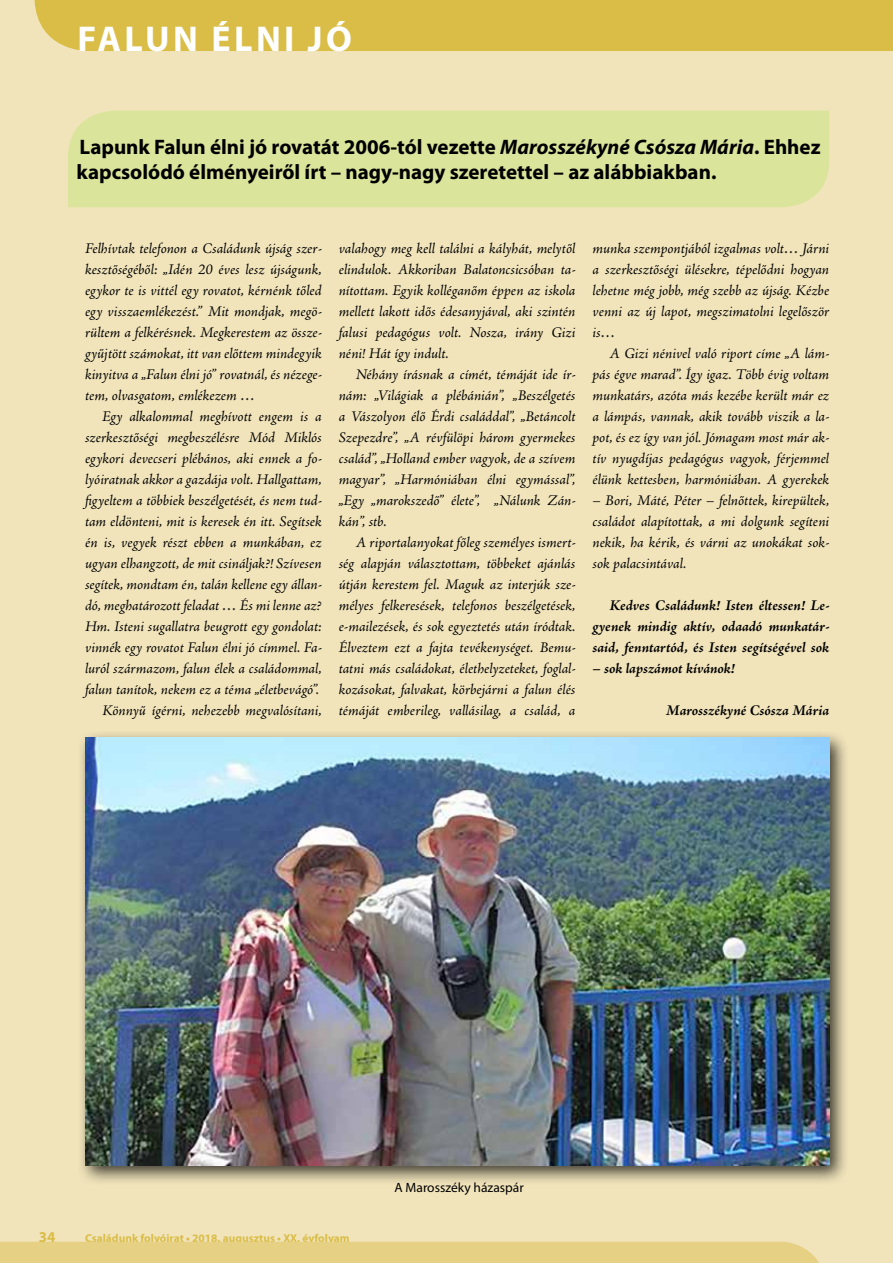
<style>
.page{position:relative;width:893px;height:1263px;background:#f1e4bb}
.page>*{position:absolute;margin:0;border:0;box-sizing:border-box;transform-origin:0 0}
.t1{font:700 36px "Myriad Pro";letter-spacing:.095em;color:#fff}
.t2{font:700 21px/25.2px "Myriad Pro";color:#000}
.t3{font:italic 15px/21px "Adobe Jenson Pro";letter-spacing:-.005em;color:#000;text-align:justify}
.t4{font:italic 700 15px/21px "Adobe Jenson Pro";letter-spacing:-.005em;color:#000;text-align:justify}
.t5{font:700 15px "Myriad Pro";color:#dabd46}
.t6{font:13.5px "Myriad Pro";color:#000}
.t7{font:700 11.4px "Myriad Pro";color:#dabd46}
.s1{font-style:italic}
</style>
<div class="page">
<div style="left:35px;top:0;width:858px;height:51px;background:#dabd46"></div>
<div style="left:0;top:1242px;width:819px;height:21px;background:#e6d084"></div>
<div style="left:68px;top:111px;width:761px;height:96px;background:#dae49b"></div>
<div style="left:77px;top:729px;width:772px;height:456px;background:#000;opacity:.75"></div>
<img style="left:85px;top:738px;width:744px;height:427px">
<h1 class="t1" style="left:78px;top:15px;width:276px">FALUN ÉLNI JÓ</h1>
<h2 class="t2" style="left:77px;top:134px;width:745px">Lapunk Falun élni jó rovatát 2006-tól vezette <span class="s1">Marosszékyné Csósza Mária</span>. Ehhez kapcsolódó élményeiről írt – nagy-nagy szeretettel – az alábbiakban.</h2>
<p class="t3" style="left:85px;top:239px;width:238px">Felhívtak telefonon a Családunk újság szer&shy;kesztőségéből: „Idén 20 éves lesz újságunk, egykor te is vittél egy rovatot, kérnénk tőled egy visszaemlékezést.” Mit mondjak, megö&shy;rültem a felkérésnek. Megkerestem az össze&shy;gyűjtött számokat, itt van előttem mindegyik kinyitva a „Falun élni jó” rovatnál, és nézege&shy;tem, olvasgatom, emlékezem …</p>
<p class="t3" style="left:85px;top:407px;width:238px;text-align:right">Egy alkalommal meghívott engem is a szerkesztőségi megbeszélésre Mód Miklós egykori devecseri plébános, aki ennek a fo&shy;lyóiratnak akkor a gazdája volt. Hallgattam, figyeltem a többiek beszélgetését, és nem tud&shy;tam eldönteni, mit is keresek én itt. Segítsek én is, vegyek részt ebben a munkában, ez ugyan elhangzott, de mit csináljak?! Szívesen segítek, mondtam én, talán kellene egy állan&shy;dó, meghatározott feladat … És mi lenne az?<br>Hm. Isteni sugallatra beugrott egy gondolat: vinnék egy rovatot Falun élni jó címmel. Fa&shy;luról származom, falun élek a családommal, falun tanítok, nekem ez a téma „életbevágó”.<br>Könnyű ígérni, nehezebb megvalósítani,</p>
<p class="t3" style="left:339px;top:239px;width:238px">valahogy meg kell találni a kályhát, melytől elindulok. Akkoriban Balatoncsicsóban ta&shy;nítottam. Egyik kolléganőm éppen az iskola mellett lakott idős édesanyjával, aki szintén falusi pedagógus volt. Nosza, irány Gizi néni! Hát így indult.</p>
<p class="t3" style="left:339px;top:365px;width:238px;text-indent:17px">Néhány írásnak a címét, témáját ide ír&shy;nám: „Világiak a plébánián”, „Beszélgetés a Vászolyon élő Érdi családdal”, „Betáncolt Szepezdre”, „A révfülöpi három gyermekes család”, „Holland ember vagyok, de a szívem magyar”, „Harmóniában élni egymással”, „Egy „marokszedő” élete”, „Nálunk Zán&shy;kán”, stb.</p>
<p class="t3" style="left:339px;top:533px;width:238px;text-indent:17px">A riportalanyokat főleg személyes ismert&shy;ség alapján választottam, többeket ajánlás útján kerestem fel. Maguk az interjúk sze&shy;mélyes felkeresések, telefonos beszélgetések, e-mailezések, és sok egyeztetés után íródtak.<br>Élveztem ezt a fajta tevékenységet. Bemu&shy;tatni más családokat, élethelyzeteket, foglal&shy;kozásokat, falvakat, körbejárni a falun élés témáját emberileg, vallásilag, a család, a</p>
<p class="t3" style="left:592px;top:239px;width:238px">munka szempontjából izgalmas volt… Járni a szerkesztőségi ülésekre, tépelődni hogyan lehetne még jobb, még szebb az újság. Kézbe venni az új lapot, megszimatolni legelőször is…</p>
<p class="t3" style="left:592px;top:344px;width:238px;text-indent:17px">A Gizi nénivel való riport címe „A lám&shy;pás égve marad”. Így igaz. Több évig voltam munkatárs, azóta más kezébe került már ez a lámpás, vannak, akik tovább viszik a la&shy;pot, és ez így van jól. Jómagam most már ak&shy;tív nyugdíjas pedagógus vagyok, férjemmel élünk kettesben, harmóniában. A gyerekek</p>
<p class="t3" style="left:592px;top:491px;width:238px">– Bori, Máté, Péter – felnőttek, kirepültek, családot alapítottak, a mi dolgunk segíteni nekik, ha kérik, és várni az unokákat sok&shy;sok palacsintával.</p>
<p class="t4" style="left:592px;top:596px;width:238px;text-indent:17px">Kedves Családunk! Isten éltessen! Le&shy;gyenek mindig aktív, odaadó munkatár&shy;said, fenntartód, és Isten segítségével sok</p>
<p class="t4" style="left:592px;top:659px;width:144px">– sok lapszámot kívánok!</p>
<p class="t4" style="left:666px;top:701px;width:165px">Marosszékyné Csósza Mária</p>
<p class="t5" style="left:39px;top:1227px;width:18px">34</p>
<p class="t7" style="left:85px;top:1230px;width:266px">Családunk folyóirat • 2018. augusztus • XX. évfolyam</p>
<p class="t6" style="left:394px;top:1179px;width:131px">A Marosszéky házaspár</p>
</div>
